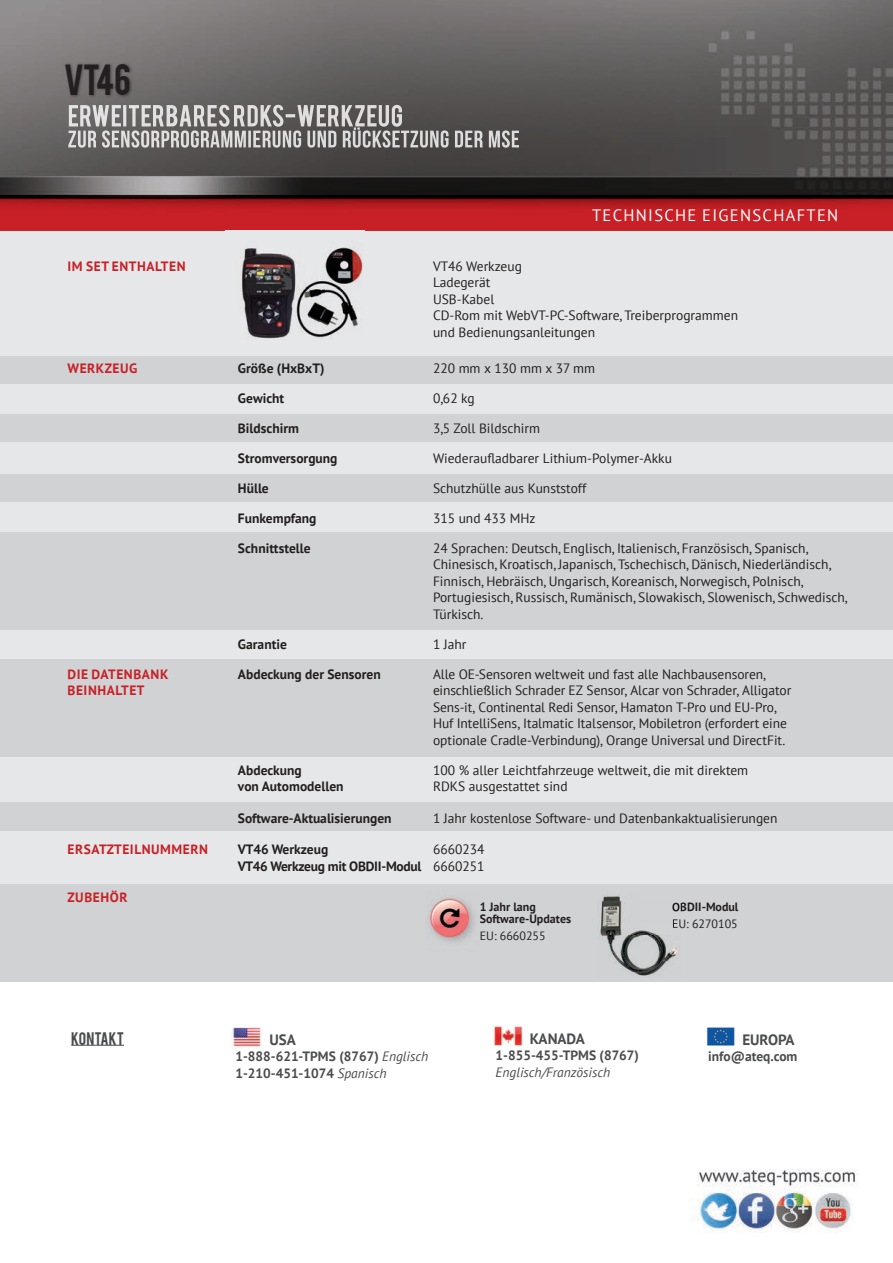
<style>
.page{position:relative;width:893px;height:1263px;background:#fff}
.page>*{position:absolute;margin:0;border:0;box-sizing:border-box;transform-origin:0 0}
.t1{font:34.2px "Bebas";color:#231f20}
.t2{font:16.5px "PT Sans";letter-spacing:.08em;color:#fff}
.t3{font:700 15px "PT Sans";color:#4b4c4d}
.t4{font:14.25px "Bebas";letter-spacing:-.005em;color:#4b4c4d}
.t5{font:13.5px/16.5px "PT Sans";color:#231f20}
.t6{font:700 13.5px "PT Sans";color:#231f20}
.t7{font:700 13.5px/16.2px "PT Sans";color:#4b4c4d}
.t8{font:700 13.5px "PT Sans";letter-spacing:.04em;color:#c82026}
.t9{font:700 13.5px/16.5px "PT Sans";letter-spacing:-.02em;color:#231f20;text-align:right}
.t10{font:italic 13.5px "PT Sans";color:#4b4c4d}
.t11{font:700 12px/12px "PT Sans";color:#231f20}
.t12{font:12px "PT Sans";color:#231f20}
.s1{font-weight:400}
.s2{font-weight:400;font-style:italic}
</style>
<div class="page">
<img style="left:0;top:0;width:893px;height:1232px">
<div style="left:0;top:231px;width:893px;height:745px;background:#e6e7e9"></div>
<div style="left:0;top:414px;width:893px;height:28px;background:#d1d2d4"></div>
<div style="left:0;top:356px;width:893px;height:28px;background:#d1d2d4"></div>
<div style="left:0;top:474px;width:893px;height:27px;background:#d1d2d4"></div>
<div style="left:0;top:660px;width:893px;height:97px;background:#d1d2d4"></div>
<div style="left:0;top:532px;width:893px;height:97px;background:#d1d2d4"></div>
<div style="left:0;top:802px;width:893px;height:29px;background:#d1d2d4"></div>
<div style="left:0;top:884px;width:893px;height:98px;background:#d1d2d4"></div>
<hr style="left:71px;top:1045px;width:53px;height:1px;background:#4b4c4d">
<img style="left:232px;top:1024px;width:30px;height:24px">
<img style="left:492px;top:1025px;width:30px;height:20px">
<img style="left:704px;top:1025px;width:32px;height:22px">
<img style="left:428px;top:898px;width:46px;height:44px">
<img style="left:600px;top:896px;width:81px;height:80px">
<svg style="left:672px;top:903px;width:9px;height:8px"></svg>
<svg style="left:673px;top:919px;width:8px;height:9px"></svg>
<img style="left:240px;top:247px;width:123px;height:93px">
<img style="left:69px;top:105px;width:334px;height:22px">
<img style="left:68px;top:127px;width:451px;height:21px">
<img style="left:64px;top:62px;width:69px;height:37px">
<h1 class="t1" style="left:64px;top:55px;width:69px">VT 46</h1>
<p class="t2" style="left:592px;top:204px;width:248px">TECHNISCHE EIGENSCHAFTEN</p>
<p class="t8" style="left:68px;top:257px;width:120px">IM SET ENTHALTEN</p>
<p class="t5" style="left:433px;top:257px;width:307px">VT46 Werkzeug<br>Ladegerät<br>USB-Kabel<br>CD-Rom mit WebVT-PC-Software, Treiberprogrammen und Bedienungsanleitungen</p>
<p class="t8" style="left:68px;top:359px;width:71px">WERKZEUG</p>
<p class="t6" style="left:238px;top:359px;width:88px">Größe (HxBxT)</p>
<p class="t5" style="left:433px;top:359px;width:164px">220 mm x 130 mm x 37 mm</p>
<p class="t6" style="left:238px;top:389px;width:48px">Gewicht</p>
<p class="t5" style="left:433px;top:389px;width:43px">0,62 kg</p>
<p class="t6" style="left:238px;top:419px;width:62px">Bildschirm</p>
<p class="t5" style="left:433px;top:419px;width:109px">3,5 Zoll Bildschirm</p>
<p class="t6" style="left:238px;top:449px;width:101px">Stromversorgung</p>
<p class="t5" style="left:433px;top:449px;width:240px">Wiederaufladbarer Lithium-Polymer-Akku</p>
<p class="t6" style="left:238px;top:479px;width:32px">Hülle</p>
<p class="t5" style="left:433px;top:479px;width:155px">Schutzhülle aus Kunststoff</p>
<p class="t6" style="left:238px;top:509px;width:80px">Funkempfang</p>
<p class="t5" style="left:433px;top:509px;width:104px">315 und 433 MHz</p>
<p class="t6" style="left:238px;top:539px;width:74px">Schnittstelle</p>
<p class="t5" style="left:433px;top:539px;width:416px">24 Sprachen: Deutsch, Englisch, Italienisch, Französisch, Spanisch, Chinesisch, Kroatisch, Japanisch, Tschechisch, Dänisch, Niederländisch, Finnisch, Hebräisch, Ungarisch, Koreanisch, Norwegisch, Polnisch, Portugiesisch, Russisch, Rumänisch, Slowakisch, Slowenisch, Schwedisch, Türkisch.</p>
<p class="t6" style="left:238px;top:635px;width:50px">Garantie</p>
<p class="t5" style="left:433px;top:635px;width:35px">1 Jahr</p>
<p class="t8" style="left:68px;top:665px;width:102px">DIE DATENBANK</p>
<p class="t6" style="left:238px;top:665px;width:144px">Abdeckung der Sensoren</p>
<p class="t5" style="left:433px;top:665px;width:334px">Alle OE-Sensoren weltweit und fast alle Nachbausensoren,</p>
<p class="t8" style="left:68px;top:681px;width:79px">BEINHALTET</p>
<p class="t5" style="left:433px;top:682px;width:360px">einschließlich Schrader EZ Sensor, Alcar von Schrader, Alligator Sens-it, Continental Redi Sensor, Hamaton T-Pro und EU-Pro, Huf IntelliSens, Italmatic Italsensor, Mobiletron (erfordert eine optionale Cradle-Verbindung), Orange Universal und DirectFit.</p>
<p class="t6" style="left:238px;top:761px;width:65px">Abdeckung</p>
<p class="t5" style="left:433px;top:761px;width:317px">100 % aller Leichtfahrzeuge weltweit, die mit direktem</p>
<p class="t6" style="left:238px;top:777px;width:107px">von Automodellen</p>
<p class="t5" style="left:433px;top:778px;width:136px">RDKS ausgestattet sind</p>
<p class="t6" style="left:238px;top:809px;width:155px">Software-Aktualisierungen</p>
<p class="t5" style="left:433px;top:809px;width:346px">1 Jahr kostenlose Software- und Datenbankaktualisierungen</p>
<p class="t8" style="left:68px;top:840px;width:142px">ERSATZTEILNUMMERN</p>
<p class="t6" style="left:238px;top:840px;width:92px">VT46 Werkzeug</p>
<p class="t9" style="left:238px;top:841px;width:248px"><span class="s1">6660234<br></span>VT46 Werkzeug mit OBDII-Modul <span class="s1">6660251</span></p>
<p class="t8" style="left:68px;top:888px;width:61px">ZUBEHÖR</p>
<p class="t4" style="left:71px;top:1028px;width:54px">KONTAKT</p>
<p class="t3" style="left:269px;top:1030px;width:28px">USA</p>
<p class="t7" style="left:235px;top:1048px;width:194px">1-888-621-TPMS (8767) <span class="s2">Englisch<br></span>1-210-451-1074 <span class="s2">Spanisch</span></p>
<p class="t11" style="left:480px;top:901px;width:93px">1 Jahr lang<br>Software-Updates</p>
<p class="t12" style="left:480px;top:928px;width:67px">EU: 6660255</p>
<p class="t11" style="left:672px;top:901px;width:68px">OBDII-Modul</p>
<p class="t12" style="left:672px;top:916px;width:67px">EU: 6270105</p>
<p class="t3" style="left:530px;top:1029px;width:57px">KANADA</p>
<p class="t7" style="left:496px;top:1047px;width:145px">1-855-455-TPMS (8767)</p>
<p class="t10" style="left:496px;top:1063px;width:116px">Englisch/Französisch</p>
<p class="t3" style="left:742px;top:1030px;width:54px">EUROPA</p>
<p class="t7" style="left:708px;top:1048px;width:91px">info@ateq.com</p>
</div>
